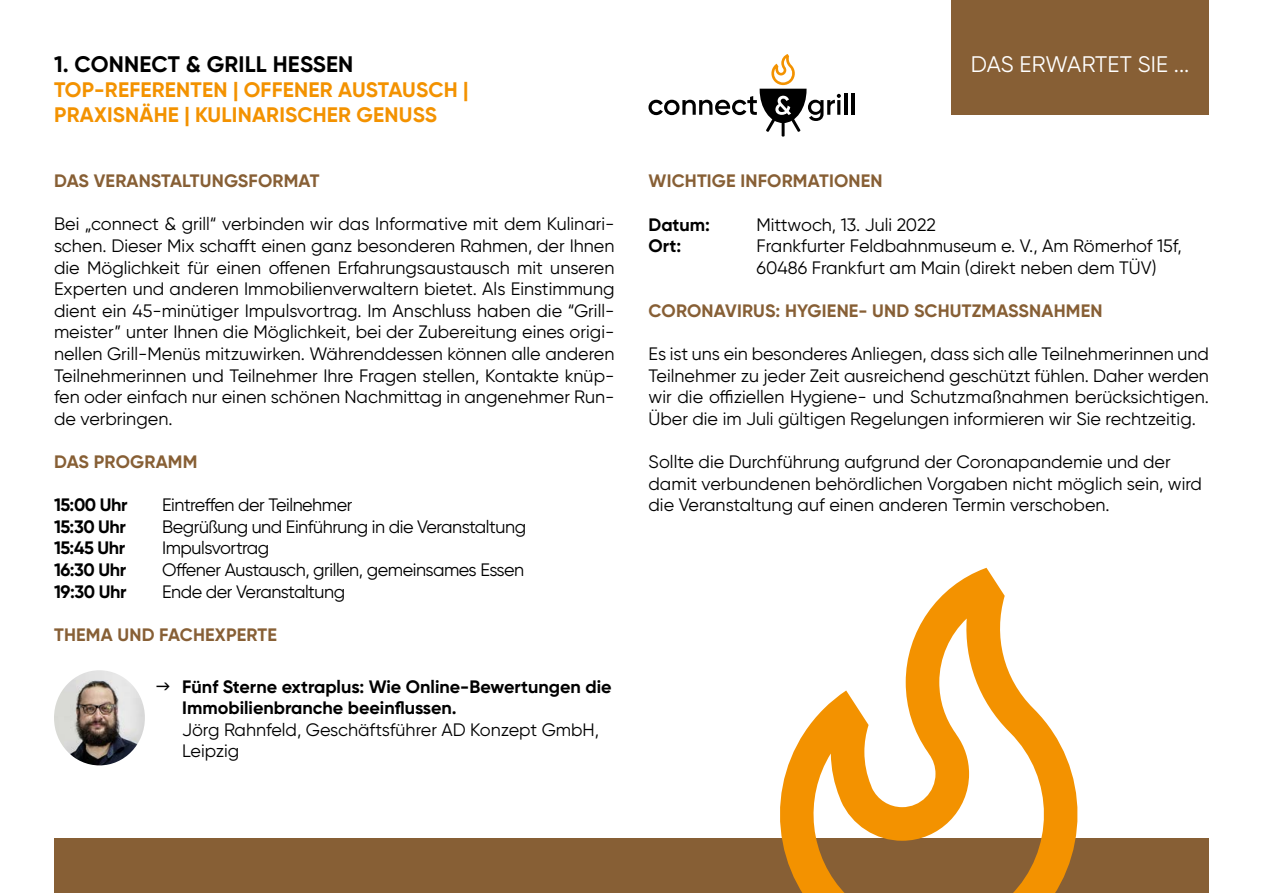
<style>
.page{position:relative;width:1263px;height:893px;background:#fff}
.page>*{position:absolute;margin:0;border:0;box-sizing:border-box;transform-origin:0 0}
.t1{font:700 22.5px "Gilroy";letter-spacing:.01em;color:#000}
.t2{font:22.5px "Gilroy";letter-spacing:.005em;color:#fff}
.t3{font:700 21px/25.2px "Gilroy";letter-spacing:.01em;color:#f39200}
.t4{font:18px/21.6px "Gilroy";color:#000}
.t5{font:18px "Gilroy";letter-spacing:-.025em;color:#000}
.t6{font:700 18px/21.6px "Gilroy";color:#000}
.t7{font:700 18px "Gilroy";letter-spacing:.01em;color:#875f35}
</style>
<div class="page">
<div style="left:951px;top:0;width:258px;height:115px;background:#875f35"></div>
<img style="left:54px;top:670px;width:91px;height:95px">
<div style="left:54px;top:839px;width:1155px;height:54px;background:#875f35"></div>
<svg style="left:765px;top:568px;width:327px;height:325px"></svg>
<hr style="left:844px;top:93px;width:3px;height:22px;background:#000">
<hr style="left:851px;top:93px;width:3px;height:22px;background:#000">
<hr style="left:782px;top:122px;width:3px;height:15px;background:#000">
<svg style="left:648px;top:54px;width:193px;height:78px"></svg>
<p class="t1" style="left:54px;top:50px;width:301px">1. CONNECT &amp; GRILL HESSEN</p>
<p class="t3" style="left:54px;top:77px;width:416px">TOP-REFERENTEN | OFFENER AUSTAUSCH |<br>PRAXISNÄHE | KULINARISCHER GENUSS</p>
<p class="t7" style="left:54px;top:170px;width:267px">DAS VERANSTALTUNGSFORMAT</p>
<p class="t4" style="left:54px;top:213px;width:562px;text-align:justify">Bei „connect &amp; grill“ verbinden wir das Informative mit dem Kulinari&shy;schen. Dieser Mix schafft einen ganz besonderen Rahmen, der Ihnen die Möglichkeit für einen offenen Erfahrungsaustausch mit unseren Experten und anderen Immobilienverwaltern bietet. Als Einstimmung dient ein 45-minütiger Impulsvortrag. Im Anschluss haben die “Grill&shy;meister” unter Ihnen die Möglichkeit, bei der Zubereitung eines origi&shy;nellen Grill-Menüs mitzuwirken. Währenddessen können alle anderen Teilnehmerinnen und Teilnehmer Ihre Fragen stellen, Kontakte knüp&shy;fen oder einfach nur einen schönen Nachmittag in angenehmer Run&shy;de verbringen.</p>
<p class="t7" style="left:54px;top:450px;width:145px">DAS PROGRAMM</p>
<p class="t6" style="left:54px;top:494px;width:75px">15:00 Uhr</p>
<p class="t5" style="left:162px;top:494px;width:192px">Eintreffen der Teilnehmer</p>
<p class="t6" style="left:54px;top:516px;width:73px">15:30 Uhr</p>
<p class="t5" style="left:162px;top:516px;width:366px">Begrüßung und Einführung in die Veranstaltung</p>
<p class="t6" style="left:54px;top:537px;width:73px">15:45 Uhr</p>
<p class="t5" style="left:162px;top:537px;width:109px">Impulsvortrag</p>
<p class="t6" style="left:54px;top:559px;width:74px">16:30 Uhr</p>
<p class="t5" style="left:162px;top:559px;width:364px">Offener Austausch, grillen, gemeinsames Essen</p>
<p class="t6" style="left:54px;top:580px;width:74px">19:30 Uhr</p>
<p class="t5" style="left:162px;top:580px;width:185px">Ende der Veranstaltung</p>
<p class="t7" style="left:54px;top:623px;width:224px">THEMA UND FACHEXPERTE</p>
<p class="t6" style="left:182px;top:675px;width:431px">Fünf Sterne extraplus: Wie Online-Bewertungen die<br>Immobilienbranche beeinflussen.</p>
<p class="t4" style="left:182px;top:718px;width:418px">Jörg Rahnfeld, Geschäftsführer AD Konzept GmbH,<br>Leipzig</p>
<p class="t2" style="left:971px;top:50px;width:220px">DAS ERWARTET SIE ...</p>
<p class="t7" style="left:649px;top:170px;width:235px">WICHTIGE INFORMATIONEN</p>
<p class="t6" style="left:648px;top:213px;width:63px">Datum:</p>
<p class="t4" style="left:756px;top:213px;width:181px">Mittwoch, 13. Juli 2022</p>
<p class="t6" style="left:648px;top:235px;width:34px">Ort:</p>
<p class="t4" style="left:756px;top:235px;width:427px">Frankfurter Feldbahnmuseum e. V., Am Römerhof 15f,<br>60486 Frankfurt am Main (direkt neben dem TÜV)</p>
<p class="t7" style="left:649px;top:299px;width:455px">CORONAVIRUS: HYGIENE- UND SCHUTZMASSNAHMEN</p>
<p class="t4" style="left:648px;top:343px;width:562px;text-align:justify">Es ist uns ein besonderes Anliegen, dass sich alle Teilnehmerinnen und Teilnehmer zu jeder Zeit ausreichend geschützt fühlen. Daher werden wir die offiziellen Hygiene- und Schutzmaßnahmen berücksichtigen.<br>Über die im Juli gültigen Regelungen informieren wir Sie rechtzeitig.</p>
<p class="t4" style="left:648px;top:451px;width:555px">Sollte die Durchführung aufgrund der Coronapandemie und der damit verbundenen behördlichen Vorgaben nicht möglich sein, wird die Veranstaltung auf einen anderen Termin verschoben.</p>
</div>
